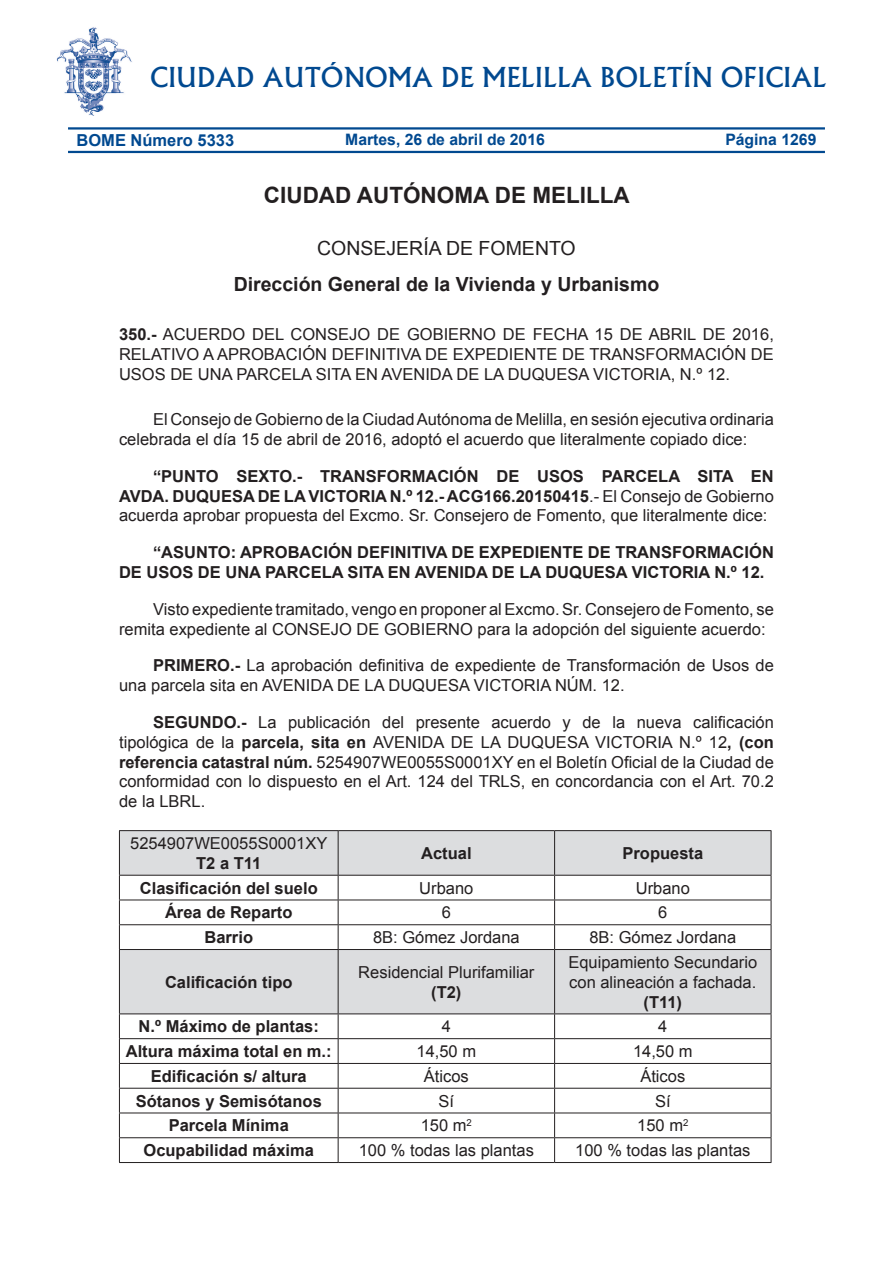
<style>
.page{position:relative;width:893px;height:1263px;background:#fff}
.page>*{position:absolute;margin:0;border:0;box-sizing:border-box;transform-origin:0 0}
.t1{font:500 26.25px "Albertus";color:#014990}
.t2{font:700 22.5px "Arial";color:#231f20}
.t3{font:700 19.5px "Arial";color:#231f20}
.t4{font:19.5px "Arial";color:#231f20}
.t5{font:16.5px/19.8px "Arial";color:#231f20}
.t6{font:700 16.5px/19.8px "Arial";color:#231f20}
.t7{font:700 16.5px "Arial";color:#014990}
.t8{font:700 15.75px "Arial";color:#014990}
.s1{font-size:15.15px}
.s2{font-weight:700}
</style>
<div class="page">
<hr style="left:68px;top:127px;width:757px;height:3px;background:#014990">
<hr style="left:68px;top:151px;width:757px;height:2px;background:#014990">
<img style="left:56px;top:27px;width:76px;height:89px">
<svg style="left:120px;top:831px;width:651px;height:182px;fill:#dcdddf"></svg>
<hr style="left:119px;top:830px;width:219px;height:1px;background:#231f20">
<hr style="left:338px;top:830px;width:217px;height:1px;background:#231f20">
<hr style="left:555px;top:830px;width:216px;height:1px;background:#231f20">
<hr style="left:119px;top:875px;width:219px;height:1px;background:#231f20">
<hr style="left:338px;top:875px;width:217px;height:1px;background:#231f20">
<hr style="left:555px;top:875px;width:216px;height:1px;background:#231f20">
<hr style="left:119px;top:899px;width:219px;height:1px;background:#231f20">
<hr style="left:338px;top:899px;width:217px;height:1px;background:#231f20">
<hr style="left:555px;top:899px;width:216px;height:1px;background:#231f20">
<hr style="left:119px;top:924px;width:219px;height:1px;background:#231f20">
<hr style="left:338px;top:924px;width:217px;height:1px;background:#231f20">
<hr style="left:555px;top:924px;width:216px;height:1px;background:#231f20">
<hr style="left:119px;top:1038px;width:219px;height:1px;background:#231f20">
<hr style="left:338px;top:1038px;width:217px;height:1px;background:#231f20">
<hr style="left:555px;top:1038px;width:216px;height:1px;background:#231f20">
<hr style="left:119px;top:1063px;width:219px;height:1px;background:#231f20">
<hr style="left:338px;top:1063px;width:217px;height:1px;background:#231f20">
<hr style="left:555px;top:1063px;width:216px;height:1px;background:#231f20">
<hr style="left:119px;top:1088px;width:219px;height:1px;background:#231f20">
<hr style="left:338px;top:1088px;width:217px;height:1px;background:#231f20">
<hr style="left:555px;top:1088px;width:216px;height:1px;background:#231f20">
<hr style="left:119px;top:1112px;width:219px;height:1px;background:#231f20">
<hr style="left:338px;top:1112px;width:217px;height:1px;background:#231f20">
<hr style="left:555px;top:1112px;width:216px;height:1px;background:#231f20">
<hr style="left:119px;top:1137px;width:219px;height:1px;background:#231f20">
<hr style="left:338px;top:1137px;width:217px;height:1px;background:#231f20">
<hr style="left:555px;top:1137px;width:216px;height:1px;background:#231f20">
<hr style="left:119px;top:831px;width:1px;height:44px;background:#231f20">
<svg style="left:119px;top:875px;width:1px;height:74px"></svg>
<svg style="left:119px;top:1014px;width:1px;height:148px"></svg>
<hr style="left:338px;top:831px;width:1px;height:44px;background:#231f20">
<hr style="left:554px;top:831px;width:1px;height:44px;background:#231f20">
<hr style="left:771px;top:831px;width:1px;height:44px;background:#231f20">
<svg style="left:338px;top:875px;width:1px;height:74px"></svg>
<svg style="left:554px;top:875px;width:1px;height:74px"></svg>
<svg style="left:771px;top:875px;width:1px;height:74px"></svg>
<svg style="left:338px;top:1014px;width:1px;height:148px"></svg>
<svg style="left:554px;top:1014px;width:1px;height:148px"></svg>
<svg style="left:771px;top:1014px;width:1px;height:148px"></svg>
<hr style="left:119px;top:949px;width:219px;height:1px;background:#231f20">
<hr style="left:119px;top:950px;width:1px;height:63px;background:#231f20">
<hr style="left:119px;top:1013px;width:219px;height:1px;background:#231f20">
<hr style="left:338px;top:949px;width:217px;height:1px;background:#231f20">
<hr style="left:338px;top:950px;width:1px;height:63px;background:#231f20">
<hr style="left:338px;top:1013px;width:217px;height:1px;background:#231f20">
<hr style="left:555px;top:949px;width:216px;height:1px;background:#231f20">
<hr style="left:554px;top:950px;width:1px;height:63px;background:#231f20">
<hr style="left:771px;top:950px;width:1px;height:63px;background:#231f20">
<hr style="left:555px;top:1013px;width:216px;height:1px;background:#231f20">
<hr style="left:119px;top:1162px;width:219px;height:1px;background:#231f20">
<hr style="left:338px;top:1162px;width:217px;height:1px;background:#231f20">
<hr style="left:555px;top:1162px;width:216px;height:1px;background:#231f20">
<h1 class="t1" style="left:150px;top:61px;width:678px">CIUDAD AUTÓNOMA DE MELILLA BOLETÍN OFICIAL</h1>
<p class="t7" style="left:77px;top:129px;width:159px">BOME Número 5333</p>
<p class="t8" style="left:345px;top:129px;width:201px">Martes, 26 de abril de 2016</p>
<p class="t8" style="left:725px;top:129px;width:93px">Pá<span class="s1">g</span>ina 1269</p>
<h2 class="t2" style="left:264px;top:181px;width:175px">Ciu dad Autónoma</h2>
<h2 class="t2" style="left:495px;top:181px;width:133px">de Melilla</h2>
<p class="t4" style="left:317px;top:235px;width:69px">Consejería</p>
<p class="t4" style="left:446px;top:235px;width:75px">de fomen</p>
<p class="t4" style="left:549px;top:235px;width:28px">to</p>
<p class="t3" style="left:234px;top:271px;width:427px">Dirección General de la Vivienda y Urbanismo</p>
<p class="t5" style="left:119px;top:325px;width:68px"><span class="s2">350.-</span> Acuerd</p>
<p class="t5" style="left:232px;top:325px;width:31px">o del</p>
<p class="t5" style="left:290px;top:325px;width:170px">Consejo de Gobiern</p>
<p class="t5" style="left:483px;top:325px;width:292px">o de fecha 15 de abril de 2016,</p>
<p class="t5" style="left:119px;top:344px;width:11px">relativo</p>
<p class="t5" style="left:203px;top:344px;width:26px">a aprobaci</p>
<p class="t5" style="left:302px;top:344px;width:40px">ón defi</p>
<p class="t5" style="left:369px;top:344px;width:21px">nitiva</p>
<p class="t5" style="left:425px;top:344px;width:39px">de expedie</p>
<p class="t5" style="left:524px;top:344px;width:77px">ntedetra</p>
<p class="t5" style="left:622px;top:344px;width:24px">nsformaci</p>
<p class="t5" style="left:721px;top:344px;width:41px">ón de</p>
<p class="t5" style="left:119px;top:364px;width:13px">usos</p>
<p class="t5" style="left:170px;top:364px;width:78px">de unaparcela</p>
<p class="t5" style="left:316px;top:364px;width:10px">sita</p>
<p class="t5" style="left:355px;top:364px;width:80px">en Avenida</p>
<p class="t5" style="left:456px;top:364px;width:76px">de la Duquesa</p>
<p class="t5" style="left:593px;top:364px;width:22px">Victoria</p>
<p class="t5" style="left:671px;top:364px;width:61px">, n.º 12.</p>
<p class="t5" style="left:119px;top:410px;width:656px;text-indent:34px">El Consejo de Gobierno de la Ciudad Autónoma de Melilla, en sesión ejecutiva ordinaria celebrada el día 15 de abril de 2016, adoptó el acuerdo que literalmente copiado dice:</p>
<p class="t5" style="left:119px;top:466px;width:656px;text-align:justify;text-indent:34px"><span class="s2">“PUNTO SEXTO.- TRANSFORMACIÓN DE USOS PARCELA SITA EN AVDA. DUQUESA DE LA VICTORIA N.º 12.- ACG166.20150415</span>.- El Consejo de Gobierno acuerda aprobar propuesta del Excmo. Sr. Consejero de Fomento, que literalmente dice:</p>
<p class="t6" style="left:119px;top:543px;width:656px;text-indent:34px">“ASUNTO: APROBACIÓN DEFINITIVA DE EXPEDIENTE DE TRANSFORMACIÓN<br>DE USOS DE UNA PARCELA SITA EN AVENIDA DE LA DUQUESA VICTORIA N.º 12.</p>
<p class="t5" style="left:119px;top:599px;width:656px;text-indent:34px">Visto expediente tramitado, vengo en proponer al Excmo. Sr. Consejero de Fomento, se remita expediente al CONSEJO DE GOBI ERNO para la adopción del siguiente acuerdo:</p>
<p class="t5" style="left:119px;top:656px;width:656px;text-indent:34px"><span class="s2">PRIMERO.-</span> La aprobación definitiva de expediente de Transformación de Usos de una parcela sita en AVENI DA DE LA DUQUESA VI CTORIA NÚ M. 12.</p>
<p class="t5" style="left:119px;top:712px;width:656px;text-align:justify;text-indent:34px"><span class="s2">SEGUNDO.-</span> La publicación del presente acuerdo y de la nueva calificación tipológica de la <span class="s2">parcela, sita en</span> AVEN IDA DE LA DUQUESA VICTORIA N .º 12<span class="s2">, (con referencia catastral núm.</span> 5254907WE0055S0001XY en el Boletín Oficial de la Ciudad de conformidad con lo dispuesto en el Art. 124 del TRLS, en concordancia con el Art. 70.2 de la LBRL.</p>
<p class="t5" style="left:130px;top:833px;width:199px">5254907WE0055S0001XY</p>
<p class="t6" style="left:196px;top:854px;width:67px">T2 a T11</p>
<p class="t6" style="left:421px;top:844px;width:52px">Actual</p>
<p class="t6" style="left:622px;top:844px;width:82px">Propuesta</p>
<p class="t6" style="left:140px;top:878px;width:179px">Clasificación del suelo</p>
<p class="t5" style="left:419px;top:878px;width:56px">Urbano</p>
<p class="t5" style="left:636px;top:878px;width:56px">Urbano</p>
<p class="t6" style="left:165px;top:903px;width:129px">Área de Reparto</p>
<p class="t5" style="left:442px;top:903px;width:11px">6</p>
<p class="t5" style="left:658px;top:903px;width:11px">6</p>
<p class="t6" style="left:204px;top:928px;width:50px">Barrio</p>
<p class="t5" style="left:373px;top:928px;width:148px">8B: Gómez Jordana</p>
<p class="t5" style="left:589px;top:928px;width:148px">8B: Gómez Jordana</p>
<p class="t6" style="left:165px;top:972px;width:129px">Calificación tipo</p>
<p class="t5" style="left:568px;top:952px;width:190px">Equipamiento Secundario con alineación a fachada.</p>
<p class="t6" style="left:644px;top:992px;width:40px">(T11)</p>
<p class="t5" style="left:358px;top:962px;width:178px">Residencial Plurifamiliar</p>
<p class="t6" style="left:431px;top:982px;width:32px">(T2)</p>
<p class="t6" style="left:139px;top:1017px;width:182px">N.º Máximo de plantas:</p>
<p class="t5" style="left:442px;top:1017px;width:11px">4</p>
<p class="t5" style="left:658px;top:1017px;width:11px">4</p>
<p class="t6" style="left:126px;top:1042px;width:207px">Altura máxima total en m.:</p>
<p class="t5" style="left:417px;top:1041px;width:61px">14,50 m</p>
<p class="t5" style="left:633px;top:1041px;width:61px">14,50 m</p>
<p class="t6" style="left:151px;top:1067px;width:157px">Edificación s/ altura</p>
<p class="t5" style="left:424px;top:1066px;width:46px">Áticos</p>
<p class="t5" style="left:640px;top:1066px;width:46px">Áticos</p>
<p class="t6" style="left:136px;top:1091px;width:188px">Sótanos y Semisótanos</p>
<p class="t5" style="left:439px;top:1091px;width:17px">Sí</p>
<p class="t5" style="left:655px;top:1091px;width:17px">Sí</p>
<p class="t6" style="left:169px;top:1116px;width:122px">Parcela Mínima</p>
<p class="t5" style="left:421px;top:1116px;width:53px">150 m<sup>2</sup></p>
<p class="t5" style="left:637px;top:1116px;width:53px">150 m<sup>2</sup></p>
<p class="t6" style="left:143px;top:1141px;width:172px">Ocupabilidad máxima</p>
<p class="t5" style="left:359px;top:1140px;width:177px">100 % todas las plantas</p>
<p class="t5" style="left:575px;top:1140px;width:177px">100 % todas las plantas</p>
</div>
